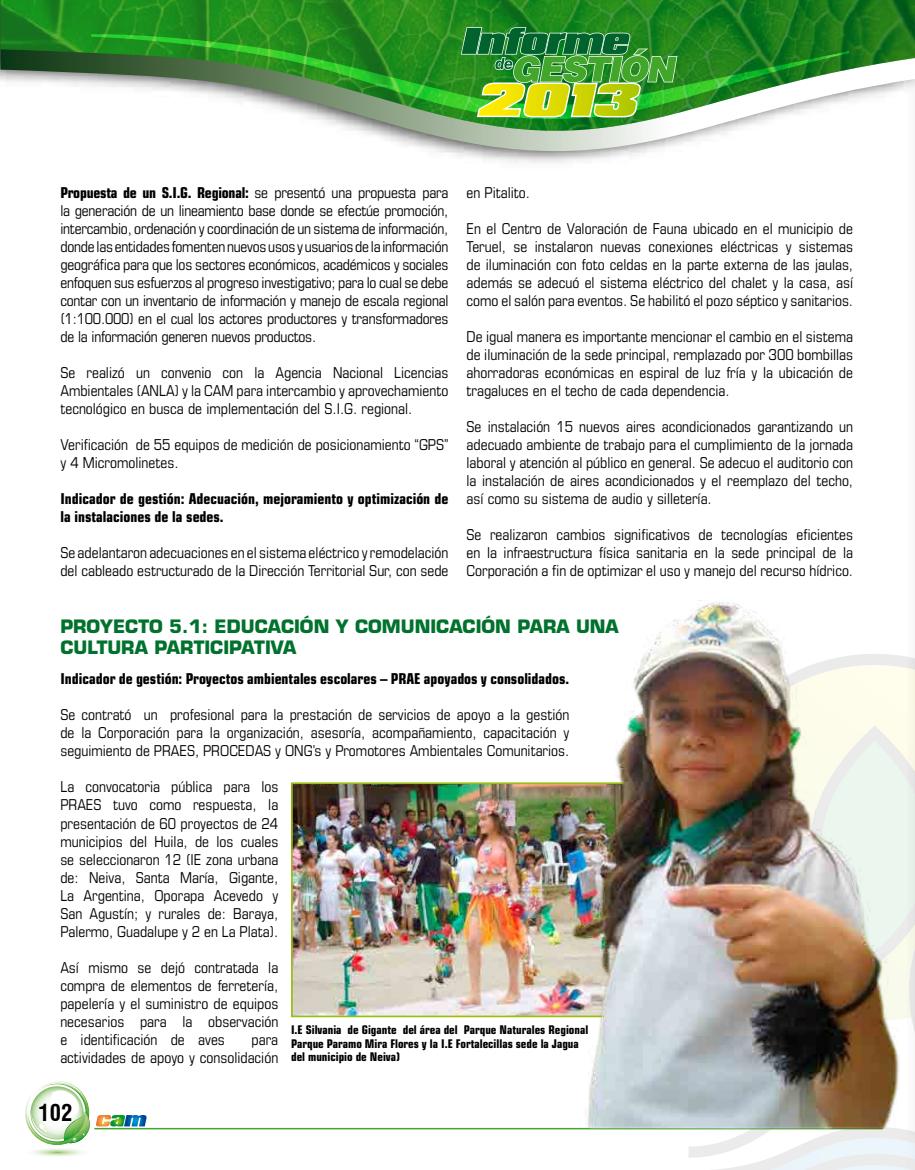
<style>
.page{position:relative;width:915px;height:1170px;background:#fff}
.page>*{position:absolute;margin:0;border:0;box-sizing:border-box;transform-origin:0 0}
.t1{font:700 condensed 22.5px "Swiss 721 BT";color:#000}
.t2{font:700 18px/21.6px "Eurostile LT Std";color:#00722d}
.t3{font:condensed 15px/18px "Eurostile LT Std";color:#000;text-align:justify}
.t4{font:700 condensed 15px/18px "Eurostile LT Std";color:#000}
.t5{font:700 condensed 12px/13.5px "Eurostile LT Std";color:#000}
.s1{font-weight:700}
</style>
<div class="page">
<svg style="left:380px;top:138px;width:534px;height:13px"></svg>
<svg style="left:0;top:0;width:914px;height:138px"></svg>
<svg style="left:688px;top:655px;width:227px;height:514px"></svg>
<svg style="left:91px;top:34px;width:758px;height:85px"></svg>
<hr style="left:94px;top:1127px;width:788px;height:2px;background:#41a62a">
<img style="left:460px;top:27px;width:217px;height:91px">
<svg style="left:25px;top:1081px;width:122px;height:75px"></svg>
<img style="left:294px;top:785px;width:276px;height:229px">
<div style="left:291px;top:782px;width:398px;height:235px;border:2px solid #97bf0c"></div>
<img style="left:570px;top:600px;width:329px;height:528px">
<p class="t3" style="left:60px;top:183px;width:389px"><span class="s1">Propuesta de un S.I.G. Regional:</span> se presentó una propuesta para la generación de un lineamiento base donde se efectúe promoción, intercambio, ordenación y coordinación de un sistema de información, donde las entidades fomenten nuevos usos y usuarios de la información geográfica para que los sectores económicos, académicos y sociales enfoquen sus esfuerzos al progreso investigativo; para lo cual se debe contar con un inventario de información y manejo de escala regional (1:100.000) en el cual los actores productores y transformadores de la información generen nuevos productos.</p>
<p class="t3" style="left:60px;top:363px;width:389px">Se realizó un convenio con la Agencia Nacional Licencias Ambientales (ANLA) y la CAM para intercambio y aprovechamiento tecnológico en busca de implementación del S.I.G. regional.</p>
<p class="t3" style="left:60px;top:435px;width:389px">Verificación de 55 equipos de medición de posicionamiento “GPS” y 4 Micromolinetes.</p>
<p class="t4" style="left:60px;top:490px;width:389px">Indicador de gestión: Adecuación, mejoramiento y optimización de la instalaciones de la sedes.</p>
<p class="t3" style="left:60px;top:543px;width:389px">Se adelantaron adecuaciones en el sistema eléctrico y remodelación del cableado estructurado de la Dirección Territorial Sur, con sede</p>
<p class="t3" style="left:466px;top:183px;width:65px">en Pitalito.</p>
<p class="t3" style="left:466px;top:219px;width:388px">En el Centro de Valoración de Fauna ubicado en el municipio de Teruel, se instalaron nuevas conexiones eléctricas y sistemas de iluminación con foto celdas en la parte externa de las jaulas, además se adecuó el sistema eléctrico del chalet y la casa, así como el salón para eventos. Se habilitó el pozo séptico y sanitarios.</p>
<p class="t3" style="left:466px;top:327px;width:388px">De igual manera es importante mencionar el cambio en el sistema de iluminación de la sede principal, remplazado por 300 bombillas ahorradoras económicas en espiral de luz fría y la ubicación de tragaluces en el techo de cada dependencia.</p>
<p class="t3" style="left:466px;top:417px;width:388px">Se instalación 15 nuevos aires acondicionados garantizando un adecuado ambiente de trabajo para el cumplimiento de la jornada laboral y atención al público en general. Se adecuo el auditorio con la instalación de aires acondicionados y el reemplazo del techo, así como su sistema de audio y silletería.</p>
<p class="t3" style="left:466px;top:525px;width:388px">Se realizaron cambios significativos de tecnologías eficientes en la infraestructura física sanitaria en la sede principal de la Corporación a fin de optimizar el uso y manejo del recurso hídrico.</p>
<p class="t2" style="left:60px;top:615px;width:559px">PROYECTO 5.1: EDUCACIÓN Y COMUNICACIÓN PARA UNA<br>CULTURA PARTICIPATIVA</p>
<p class="t4" style="left:60px;top:670px;width:510px">Indicador de gestión: Proyectos ambientales escolares – PRAE apoyados y consolidados.</p>
<p class="t3" style="left:60px;top:705px;width:510px">Se contrató un profesional para la prestación de servicios de apoyo a la gestión de la Corporación para la organización, asesoría, acompañamiento, capacitación y seguimiento de PRAES, PROCEDAS y ONG’s y Promotores Ambientales Comunitarios.</p>
<p class="t3" style="left:60px;top:777px;width:219px">La convocatoria pública para los PRAES tuvo como respuesta, la presentación de 60 proyectos de 24 municipios del Huila, de los cuales se seleccionaron 12 (IE zona urbana de: Neiva, Santa María, Gigante, La Argentina, Oporapa Acevedo y San Agustín; y rurales de: Baraya, Palermo, Guadalupe y 2 en La Plata).</p>
<p class="t3" style="left:60px;top:957px;width:219px">Así mismo se dejó contratada la compra de elementos de ferretería, papelería y el suministro de equipos necesarios para la observación e identificación de aves</p>
<p class="t5" style="left:291px;top:1023px;width:298px">I.E Silvania de Gigante del área del Parque Naturales Regional<br>Parque Paramo Mira Flores y la I.E Fortalecillas sede la Jagua del municipio de Neiva)</p>
<p class="t3" style="left:60px;top:1029px;width:219px;text-align:right">para<br>actividades de apoyo y consolidación</p>
<h1 class="t1" style="left:39px;top:1099px;width:35px">102</h1>
</div>
